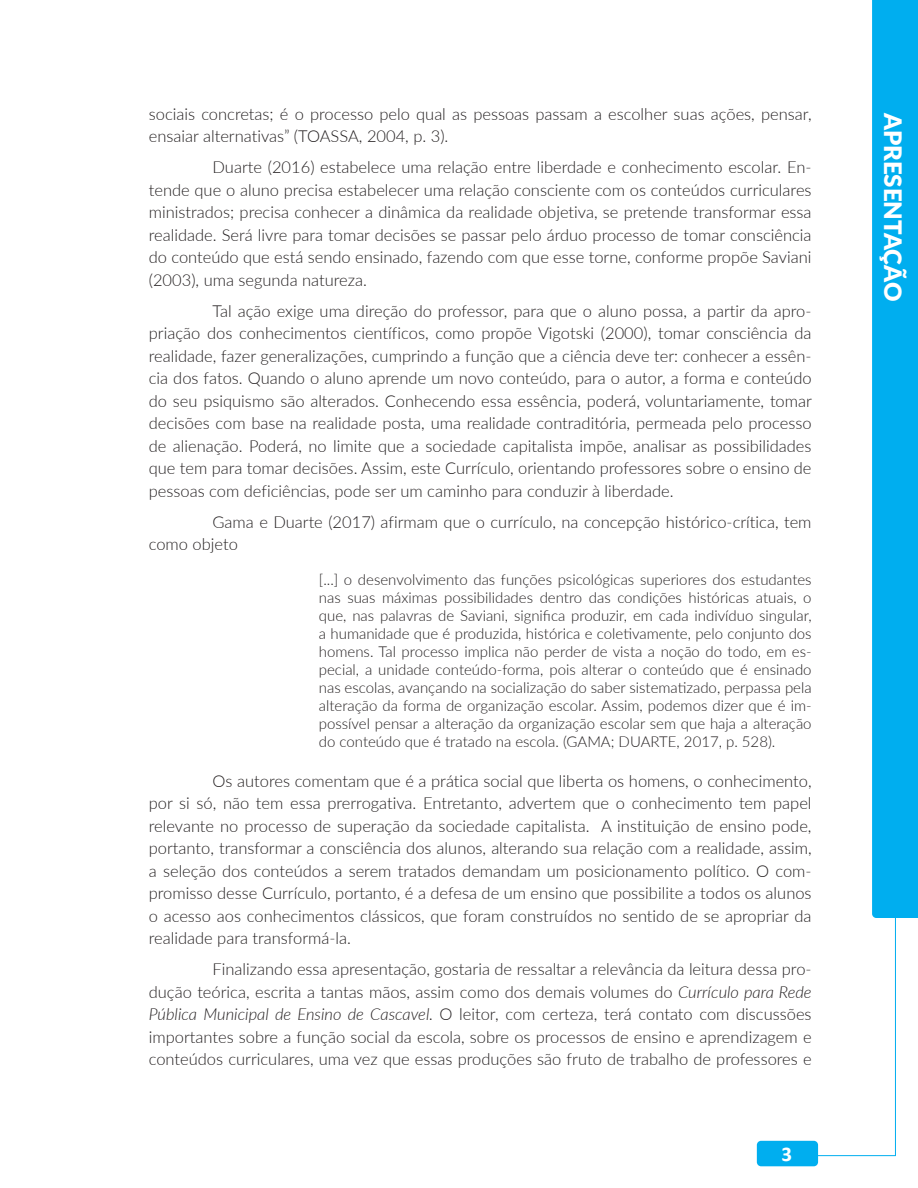
<style>
.page{position:relative;width:918px;height:1188px;background:#fff}
.page>*{position:absolute;margin:0;border:0;box-sizing:border-box;transform-origin:0 0}
.t1{font:900 24px "Lato";color:#fff}
.t2{font:700 21px "Calibri";color:#fff}
.Texto{font:300 16.5px/22.5px "Lato";color:#231f20;text-align:justify}
.Citação_01{font:300 15px/18px "Lato";color:#231f20;text-align:justify}
.s1{font-style:italic}
</style>
<div class="page">
<div style="left:757px;top:1141px;width:61px;height:25px;background:#00aeef;border-radius:4px"></div>
<div style="left:872px;top:0;width:46px;height:918px;background:#00aeef"></div>
<hr style="left:806px;top:1155px;width:89px;height:1px;background:#00aeef">
<hr style="left:895px;top:918px;width:1px;height:238px;background:#00aeef">
<p class="Texto" style="left:149px;top:102px;width:664px">sociais concretas; é o processo pelo qual as pessoas passam a escolher suas ações, pensar, ensaiar alternativas” (TOASSA, 2004, p. 3).</p>
<p class="Texto" style="left:149px;top:155px;width:664px;text-indent:64px">Duarte (2016) estabelece uma relação entre liberdade e conhecimento escolar. En&shy;tende que o aluno precisa estabelecer uma relação consciente com os conteúdos curriculares ministrados; precisa conhecer a dinâmica da realidade objetiva, se pretende transformar essa realidade. Será livre para tomar decisões se passar pelo árduo processo de tomar consciência do conteúdo que está sendo ensinado, fazendo com que esse torne, conforme propõe Saviani (2003), uma segunda natureza.</p>
<p class="Texto" style="left:149px;top:299px;width:665px;text-indent:64px">Tal ação exige uma direção do professor, para que o aluno possa, a partir da apro&shy;priação dos conhecimentos científicos, como propõe Vigotski (2000), tomar consciência da realidade, fazer generalizações, cumprindo a função que a ciência deve ter: conhecer a essên&shy;cia dos fatos. Quando o aluno aprende um novo conteúdo, para o autor, a forma e conteúdo do seu psiquismo são alterados. Conhecendo essa essência, poderá, voluntariamente, tomar decisões com base na realidade posta, uma realidade contraditória, permeada pelo processo de alienação. Poderá, no limite que a sociedade capitalista impõe, analisar as possibilidades que tem para tomar decisões. Assim, este Currículo, orientando professores sobre o ensino de pessoas com deficiências, pode ser um caminho para conduzir à liberdade.</p>
<p class="Texto" style="left:149px;top:510px;width:664px;text-indent:64px">Gama e Duarte (2017) afirmam que o currículo, na concepção histórico-crítica, tem como objeto</p>
<p class="Citação_01" style="left:319px;top:570px;width:494px">[...] o desenvolvimento das funções psicológicas superiores dos estudantes nas suas máximas possibilidades dentro das condições históricas atuais, o que, nas palavras de Saviani, significa produzir, em cada indivíduo singular, a humanidade que é produzida, histórica e coletivamente, pelo conjunto dos homens. Tal processo implica não perder de vista a noção do todo, em es&shy;pecial, a unidade conteúdo-forma, pois alterar o conteúdo que é ensinado nas escolas, avançando na socialização do saber sistematizado, perpassa pela alteração da forma de organização escolar. Assim, podemos dizer que é im&shy;possível pensar a alteração da organização escolar sem que haja a alteração do conteúdo que é tratado na escola. (GAMA; DUARTE, 2017, p. 528).</p>
<p class="Texto" style="left:149px;top:769px;width:664px;text-indent:64px">Os autores comentam que é a prática social que liberta os homens, o conhecimento, por si só, não tem essa prerrogativa. Entretanto, advertem que o conhecimento tem papel relevante no processo de superação da sociedade capitalista. A instituição de ensino pode, portanto, transformar a consciência dos alunos, alterando sua relação com a realidade, assim, a seleção dos conteúdos a serem tratados demandam um posicionamento político. O com&shy;promisso desse Currículo, portanto, é a defesa de um ensino que possibilite a todos os alunos o acesso aos conhecimentos clássicos, que foram construídos no sentido de se apropriar da realidade para transformá-la.</p>
<p class="Texto" style="left:149px;top:957px;width:664px;text-indent:64px">Finalizando essa apresentação, gostaria de ressaltar a relevância da leitura dessa pro&shy;dução teórica, escrita a tantas mãos, assim como dos demais volumes do <span class="s1">Currículo para Rede Pública Municipal de Ensino de Cascavel.</span> O leitor, com certeza, terá contato com discussões importantes sobre a função social da escola, sobre os processos de ensino e aprendizagem e conteúdos curriculares, uma vez que essas produções são fruto de trabalho de professores e</p>
<p class="t2" style="left:782px;top:1140px;width:12px">3</p>
<h1 class="t1" style="left:911px;top:113px;width:190px;rotate:90deg">APRESENTAÇÃO</h1>
</div>
